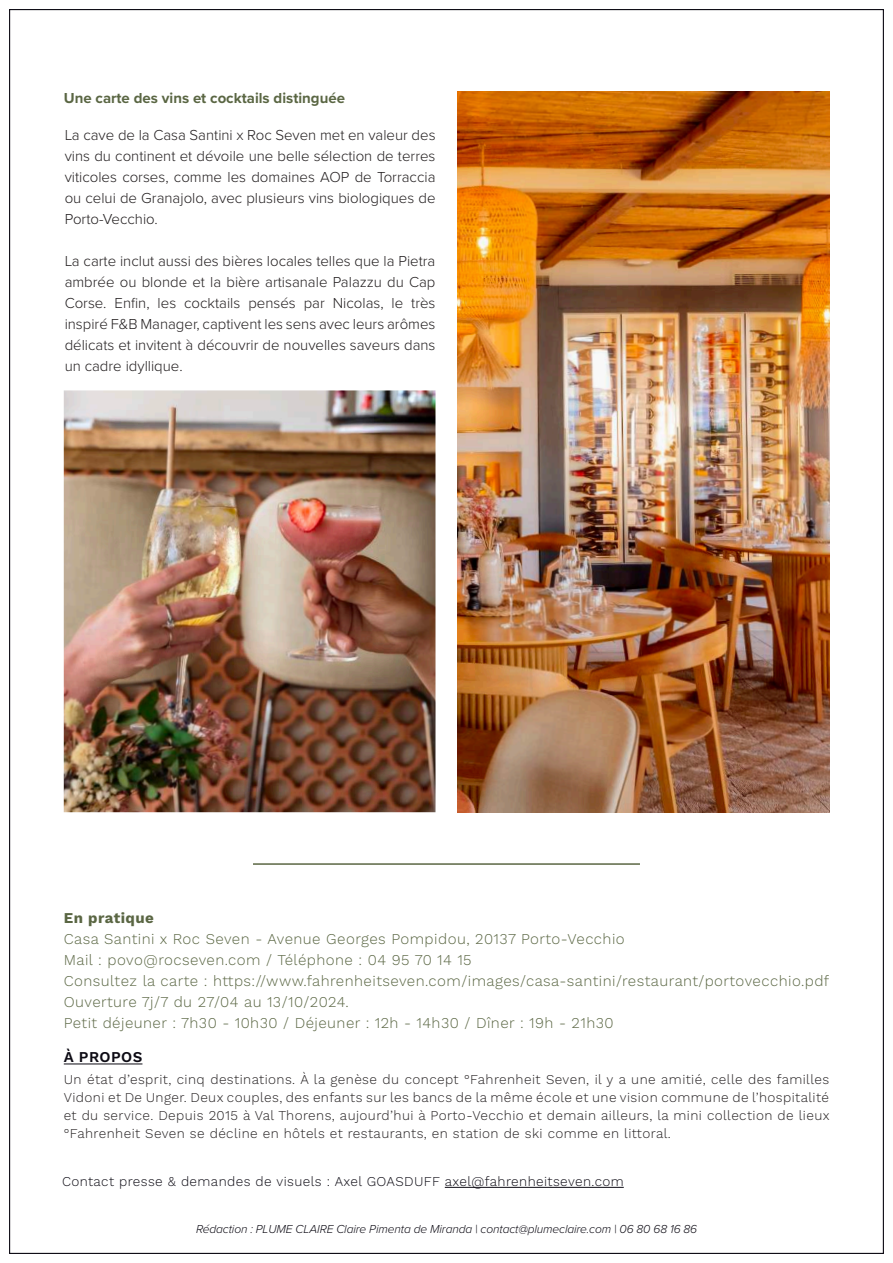
<style>
.page{position:relative;width:893px;height:1263px;background:#fff}
.page>*{position:absolute;margin:0;border:0;box-sizing:border-box;transform-origin:0 0}
.t1{font:300 15px/21px "Proxima Nova";color:#231f20;text-align:justify}
.t2{font:300 15px/21px "Work Sans";letter-spacing:.03em;color:#5a6643}
.t3{font:700 15px "Proxima Nova";color:#5a6643}
.t4{font:700 15px "Work Sans";letter-spacing:.03em;color:#5a6643}
.t5{font:600 15px "Work Sans";letter-spacing:.03em;color:#0d0b14}
.t6{font:300 13.5px/18px "Work Sans";letter-spacing:.03em;color:#231f20;text-align:justify}
.t7{font:300 13.5px "Work Sans";letter-spacing:.03em;color:#0d0b14}
.t8{font:italic 300 12px "Proxima Nova";letter-spacing:-.01em;color:#0d0b14}
</style>
<div class="page">
<hr style="left:445px;top:1187px;width:179px;height:1px;background:#0d0b14">
<hr style="left:64px;top:1063px;width:78px;height:1px;background:#0d0b14">
<hr style="left:253px;top:863px;width:387px;height:2px;background:#5a6643">
<img style="left:64px;top:390px;width:371px;height:422px">
<img style="left:457px;top:91px;width:372px;height:721px">
<p class="t3" style="left:64px;top:87px;width:283px">Une carte des vins et cocktails distinguée</p>
<p class="t1" style="left:65px;top:124px;width:372px">La cave de la Casa Santini x Roc Seven met en valeur des vins du continent et dévoile une belle sélection de terres viticoles corses, comme les domaines AOP de Torraccia ou celui de Granajolo, avec plusieurs vins biologiques de Porto-Vecchio.</p>
<p class="t1" style="left:65px;top:250px;width:372px">La carte inclut aussi des bières locales telles que la Pietra ambrée ou blonde et la bière artisanale Palazzu du Cap Corse. Enfin, les cocktails pensés par Nicolas, le très inspiré F&amp;B Manager, captivent les sens avec leurs arômes délicats et invitent à découvrir de nouvelles saveurs dans un cadre idyllique.</p>
<p class="t4" style="left:64px;top:909px;width:92px">En pratique</p>
<p class="t2" style="left:64px;top:928px;width:767px">Casa Santini x Roc Seven - Avenue Georges Pompidou, 20137 Porto-Vecchio<br>Mail : povo@rocseven.com / Téléphone : 04 95 70 14 15<br>Consultez la carte : https://www.fahrenheitseven.com/images/casa-santini/restaurant/portovecchio.pdf Ouverture 7j/7 du 27/04 au 13/10/2024.<br>Petit déjeuner : 7h30 - 10h30 / Déjeuner : 12h - 14h30 / Dîner : 19h - 21h30</p>
<p class="t5" style="left:64px;top:1048px;width:80px">À PROPOS</p>
<p class="t6" style="left:64px;top:1071px;width:767px">Un état d’esprit, cinq destinations. À la genèse du concept °Fahrenheit Seven, il y a une amitié, celle des familles Vidoni et De Unger. Deux couples, des enfants sur les bancs de la même école et une vision commune de l’hospitalité et du service. Depuis 2015 à Val Thorens, aujourd’hui à Porto-Vecchio et demain ailleurs, la mini collection de lieux °Fahrenheit Seven se décline en hôtels et restaurants, en station de ski comme en littoral.</p>
<p class="t7" style="left:62px;top:1173px;width:563px">Contact presse &amp; demandes de visuels : Axel GOASDUFF axel@fahrenheitseven.com</p>
<p class="t8" style="left:196px;top:1220px;width:503px">Rédaction : PLUME CLAIRE Claire Pimenta de Miranda | contact@plumeclaire.com | 06 80 68 16 86</p>
</div>
